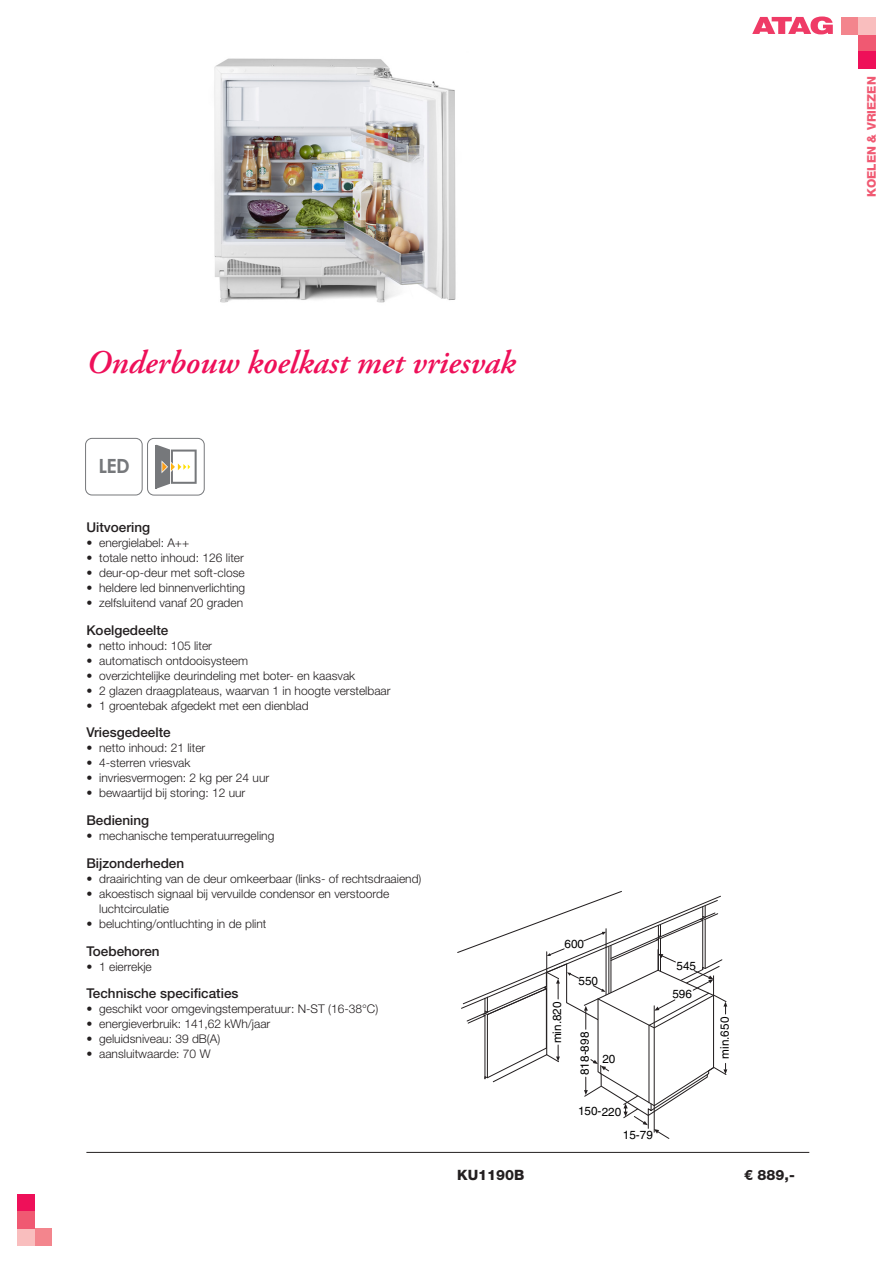
<style>
.page{position:relative;width:893px;height:1263px;background:#fff}
.page>*{position:absolute;margin:0;border:0;box-sizing:border-box;transform-origin:0 0}
.productnaam{font:italic 600 33px "Adobe Garamond Pro";color:#ee1059}
.t1{font:700 19.5px "Century Gothic";color:#76787b}
.type_overzicht{font:800 14.25px "Helvetica Neue LT Std";color:#231f20}
.producttekst_tussenk{font:500 13.5px "Helvetica Neue LT Std";color:#231f20}
.t2{font:300 12px/15px "Helvetica Neue LT Std";color:#231f20}
.t3{font:800 12px "Helvetica Neue LT Std";color:#f05972}
.t4{font:11.7px "Helvetica";color:#000}
</style>
<div class="page">
<div style="left:859px;top:34px;width:17px;height:17px;background:#f05972"></div>
<div style="left:842px;top:17px;width:17px;height:17px;background:#f3858d"></div>
<div style="left:859px;top:51px;width:17px;height:17px;background:#ee1059"></div>
<div style="left:859px;top:17px;width:17px;height:17px;background:#f9bebe"></div>
<div style="left:17px;top:1195px;width:17px;height:17px;background:#ee1059"></div>
<div style="left:34px;top:1229px;width:17px;height:17px;background:#f3858d"></div>
<div style="left:17px;top:1229px;width:17px;height:17px;background:#f9bebe"></div>
<div style="left:17px;top:1212px;width:17px;height:17px;background:#f05972"></div>
<svg style="left:752px;top:16px;width:81px;height:18px"></svg>
<div style="left:85px;top:438px;width:58px;height:57px;border:1px solid #76787b;border-radius:6px"></div>
<div style="left:147px;top:438px;width:58px;height:57px;border:1px solid #76787b;border-radius:6px"></div>
<hr style="left:155px;top:445px;width:1px;height:44px;background:#76787b">
<svg style="left:156px;top:445px;width:41px;height:44px"></svg>
<img style="left:214px;top:58px;width:242px;height:245px">
<hr style="left:86px;top:1152px;width:723px;height:1px;background:#231f20">
<svg style="left:457px;top:891px;width:270px;height:248px"></svg>
<p class="productnaam" style="left:86px;top:343px;width:430px">Onderbouw koelkast met vriesvak</p>
<p class="t1" style="left:98px;top:451px;width:33px">LED</p>
<p class="producttekst_tussenk" style="left:86px;top:519px;width:65px">Uitvoering</p>
<p class="t2" style="left:86px;top:535px;width:104px">• energielabel: A++</p>
<p class="t2" style="left:86px;top:550px;width:159px">• totale netto inhoud: 126 liter</p>
<p class="t2" style="left:86px;top:565px;width:160px">• deur-op-deur met soft-close</p>
<p class="t2" style="left:86px;top:580px;width:160px">• heldere led binnenverlichting</p>
<p class="t2" style="left:86px;top:595px;width:158px">• zelfsluitend vanaf 20 graden</p>
<p class="producttekst_tussenk" style="left:86px;top:622px;width:84px">Koelgedeelte</p>
<p class="t2" style="left:86px;top:637px;width:127px">• netto inhoud: 105 liter</p>
<p class="t2" style="left:86px;top:652px;width:163px">• automatisch ontdooisysteem</p>
<p class="t2" style="left:86px;top:667px;width:270px">• overzichtelijke deurindeling met boter- en kaasvak</p>
<p class="t2" style="left:86px;top:682px;width:306px">• 2 glazen draagplateaus, waarvan 1 in hoogte verstelbaar</p>
<p class="t2" style="left:86px;top:697px;width:224px">• 1 groentebak afgedekt met een dienblad</p>
<p class="producttekst_tussenk" style="left:86px;top:724px;width:86px">Vriesgedeelte</p>
<p class="t2" style="left:86px;top:740px;width:121px">• netto inhoud: 21 liter</p>
<p class="t2" style="left:86px;top:755px;width:106px">• 4-sterren vriesvak</p>
<p class="t2" style="left:86px;top:770px;width:184px">• invriesvermogen: 2 kg per 24 uur</p>
<p class="t2" style="left:86px;top:785px;width:161px">• bewaartijd bij storing: 12 uur</p>
<p class="producttekst_tussenk" style="left:86px;top:812px;width:64px">Bediening</p>
<p class="t2" style="left:86px;top:828px;width:189px">• mechanische temperatuurregeling</p>
<p class="producttekst_tussenk" style="left:86px;top:855px;width:99px">Bijzonderheden</p>
<p class="t2" style="left:86px;top:871px;width:337px">• draairichting van de deur omkeerbaar (links- of rechtsdraaiend)</p>
<p class="t2" style="left:99px;top:886px;width:292px;text-indent:-13px">• akoestisch signaal bij vervuilde condensor en verstoorde luchtcirculatie</p>
<p class="t2" style="left:86px;top:916px;width:182px">• beluchting/ontluchting in de plint</p>
<p class="producttekst_tussenk" style="left:86px;top:943px;width:75px">Toebehoren</p>
<p class="t2" style="left:86px;top:958px;width:67px">• 1 eierrekje</p>
<p class="producttekst_tussenk" style="left:86px;top:985px;width:154px">Technische specificaties</p>
<p class="t2" style="left:86px;top:1001px;width:293px">• geschikt voor omgevingstemperatuur: N-ST (16-38°C)</p>
<p class="t2" style="left:86px;top:1016px;width:185px">• energieverbruik: 141,62 kWh/jaar</p>
<p class="t2" style="left:86px;top:1031px;width:135px">• geluidsniveau: 39 dB(A)</p>
<p class="t2" style="left:86px;top:1046px;width:126px">• aansluitwaarde: 70 W</p>
<p class="t4" style="left:564px;top:937px;width:21px">600</p>
<p class="t4" style="left:550px;top:1043px;width:43px;rotate:-90deg">min.820</p>
<p class="t4" style="left:578px;top:974px;width:21px">550</p>
<p class="t4" style="left:578px;top:1075px;width:45px;rotate:-90deg">818-898</p>
<p class="t4" style="left:602px;top:1052px;width:15px">20</p>
<p class="t4" style="left:578px;top:1104px;width:45px">150-220</p>
<p class="t4" style="left:623px;top:1128px;width:32px">15-79</p>
<p class="t4" style="left:676px;top:959px;width:21px">545</p>
<p class="t4" style="left:672px;top:987px;width:21px">596</p>
<p class="t4" style="left:718px;top:1059px;width:43px;rotate:-90deg">min.650</p>
<p class="type_overzicht" style="left:457px;top:1166px;width:69px">KU1190B</p>
<p class="type_overzicht" style="left:744px;top:1166px;width:52px">€ 889,-</p>
<p class="t3" style="left:864px;top:197px;width:122px;rotate:-90deg">KOELEN &amp; VRIEZEN</p>
</div>
